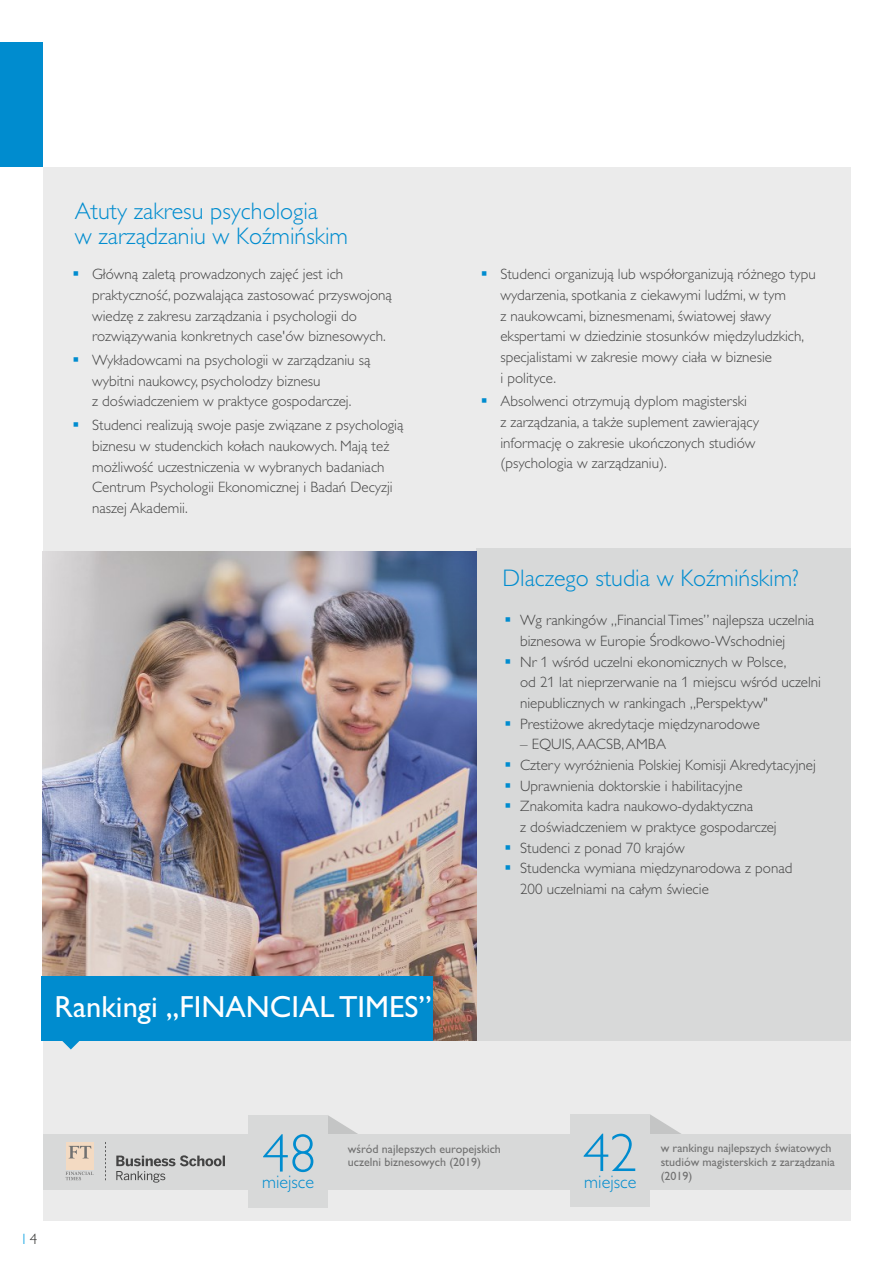
<style>
.page{position:relative;width:893px;height:1263px;background:#fff}
.page>*{position:absolute;margin:0;border:0;box-sizing:border-box;transform-origin:0 0}
.t1{font:300 54px "Gill Sans Alt One";color:#008ccf}
.t2{font:30.6px "Gill Sans";color:#fefefe}
.t3{font:300 24px/24.8px "Gill Sans Alt One";color:#008ccf}
.t4{font:300 18.15px "Gill Sans Alt One";color:#008ccf}
.t5{font:300 15px/20.7px "Gill Sans Alt One";color:#444}
.t6{font:300 15px "Gill Sans Alt One";color:#009ee0}
.t7{font:12px/14px "Gill Sans";color:#717171}
.s1{color:#008ccf}
.s2{color:#2e2e2d}
</style>
<div class="page">
<div style="left:43px;top:167px;width:807px;height:1053px;background:#ebebeb"></div>
<div style="left:476px;top:548px;width:374px;height:492px;background:#d8d9d9"></div>
<img style="left:43px;top:552px;width:434px;height:488px">
<div style="left:42px;top:976px;width:391px;height:65px;background:#008ccf"></div>
<svg style="left:62px;top:1041px;width:18px;height:8px"></svg>
<svg style="left:327px;top:1115px;width:31px;height:19px"></svg>
<svg style="left:650px;top:1114px;width:31px;height:20px"></svg>
<div style="left:43px;top:1134px;width:807px;height:56px;background:#d8d9d9"></div>
<div style="left:248px;top:1115px;width:79px;height:92px;background:#d8d9d9"></div>
<div style="left:570px;top:1114px;width:80px;height:93px;background:#d8d9d9"></div>
<div style="left:66px;top:1142px;width:28px;height:28px;background:linear-gradient(to right,#f3dac2,#f3dac2)"></div>
<svg style="left:66px;top:1146px;width:28px;height:34px"></svg>
<svg style="left:105px;top:1142px;width:120px;height:40px"></svg>
<div style="left:0;top:42px;width:43px;height:125px;background:#008ccf"></div>
<h3 class="t3" style="left:75px;top:201px;width:275px">Atuty zakresu psychologia<br>w zarządzaniu w Koźmińskim</h3>
<p class="t5" style="left:92px;top:266px;width:301px;text-indent:-20px"><span class="s1">▪</span> Główną zaletą prowadzonych zajęć jest ich praktyczność, pozwalająca zastosować przyswojoną wiedzę z zakresu zarządzania i psychologii do rozwiązywania konkretnych case'ów biznesowych.</p>
<p class="t5" style="left:92px;top:351px;width:280px;text-indent:-20px"><span class="s1">▪</span> Wykładowcami na psychologii w zarządzaniu są wybitni naukowcy, psycholodzy biznesu<br>z doświadczeniem w praktyce gospodarczej.</p>
<p class="t5" style="left:92px;top:416px;width:313px;text-indent:-20px"><span class="s1">▪</span> Studenci realizują swoje pasje związane z psychologią biznesu w studenckich kołach naukowych. Mają też możliwość uczestniczenia w wybranych badaniach Centrum Psychologii Ekonomicznej i Badań Decyzji naszej Akademii.</p>
<h2 class="t2" style="left:55px;top:995px;width:378px">Rankingi ,,FINANCIAL TIMES”</h2>
<p class="t5" style="left:500px;top:266px;width:317px;text-indent:-20px"><span class="s1">▪</span> Studenci organizują lub współorganizują różnego typu wydarzenia, spotkania z ciekawymi ludźmi, w tym<br>z naukowcami, biznesmenami, światowej sławy ekspertami w dziedzinie stosunków międzyludzkich, specjalistami w zakresie mowy ciała w biznesie<br>i polityce.</p>
<p class="t5" style="left:500px;top:393px;width:260px;text-indent:-20px"><span class="s1">▪</span> Absolwenci otrzymują dyplom magisterski<br>z zarządzania, a także suplement zawierający informację o zakresie ukończonych studiów (psychologia w zarządzaniu).</p>
<h3 class="t3" style="left:502px;top:568px;width:298px">Dlaczego studia w Koźmińskim?</h3>
<p class="t5" style="left:520px;top:612px;width:296px;text-indent:-16px"><span class="s1">▪</span> Wg rankingów „Financial Times” najlepsza uczelnia biznesowa w Europie Środkowo-Wschodniej</p>
<p class="t5" style="left:520px;top:653px;width:302px;text-indent:-16px"><span class="s1">▪</span> Nr 1 wśród uczelni ekonomicznych w Polsce,<br>od 21 lat nieprzerwanie na 1 miejscu wśród uczelni niepublicznych w rankingach „Perspektyw"</p>
<p class="t5" style="left:505px;top:715px;width:257px"><span class="s1">▪</span> Prestiżowe akredytacje międzynarodowe</p>
<p class="t5" style="left:520px;top:736px;width:147px">– EQUIS,AACSB,AMBA</p>
<p class="t5" style="left:505px;top:756px;width:313px"><span class="s1">▪</span> Cztery wyróżnienia Polskiej Komisji Akredytacyjnej</p>
<p class="t5" style="left:505px;top:777px;width:239px"><span class="s1">▪</span> Uprawnienia doktorskie i habilitacyjne</p>
<p class="t5" style="left:520px;top:797px;width:258px;text-indent:-16px"><span class="s1">▪</span> Znakomita kadra naukowo-dydaktyczna<br>z doświadczeniem w praktyce gospodarczej</p>
<p class="t5" style="left:505px;top:839px;width:182px"><span class="s1">▪</span> Studenci z ponad 70 krajów</p>
<p class="t5" style="left:520px;top:859px;width:274px;text-indent:-16px"><span class="s1">▪</span> Studencka wymiana międzynarodowa z ponad<br>200 uczelniami na całym świecie</p>
<p class="t6" style="left:22px;top:1233px;width:16px">I <span class="s2">4</span></p>
<h1 class="t1" style="left:262px;top:1134px;width:55px">48</h1>
<h1 class="t1" style="left:583px;top:1134px;width:55px">42</h1>
<p class="t7" style="left:348px;top:1143px;width:155px">wśród najlepszych europejskich uczelni biznesowych (2019)</p>
<p class="t7" style="left:661px;top:1142px;width:176px">w rankingu najlepszych światowych studiów magisterskich z zarządzania (2019)</p>
<p class="t4" style="left:262px;top:1176px;width:54px">miejsce</p>
<p class="t4" style="left:584px;top:1175px;width:54px">miejsce</p>
</div>
